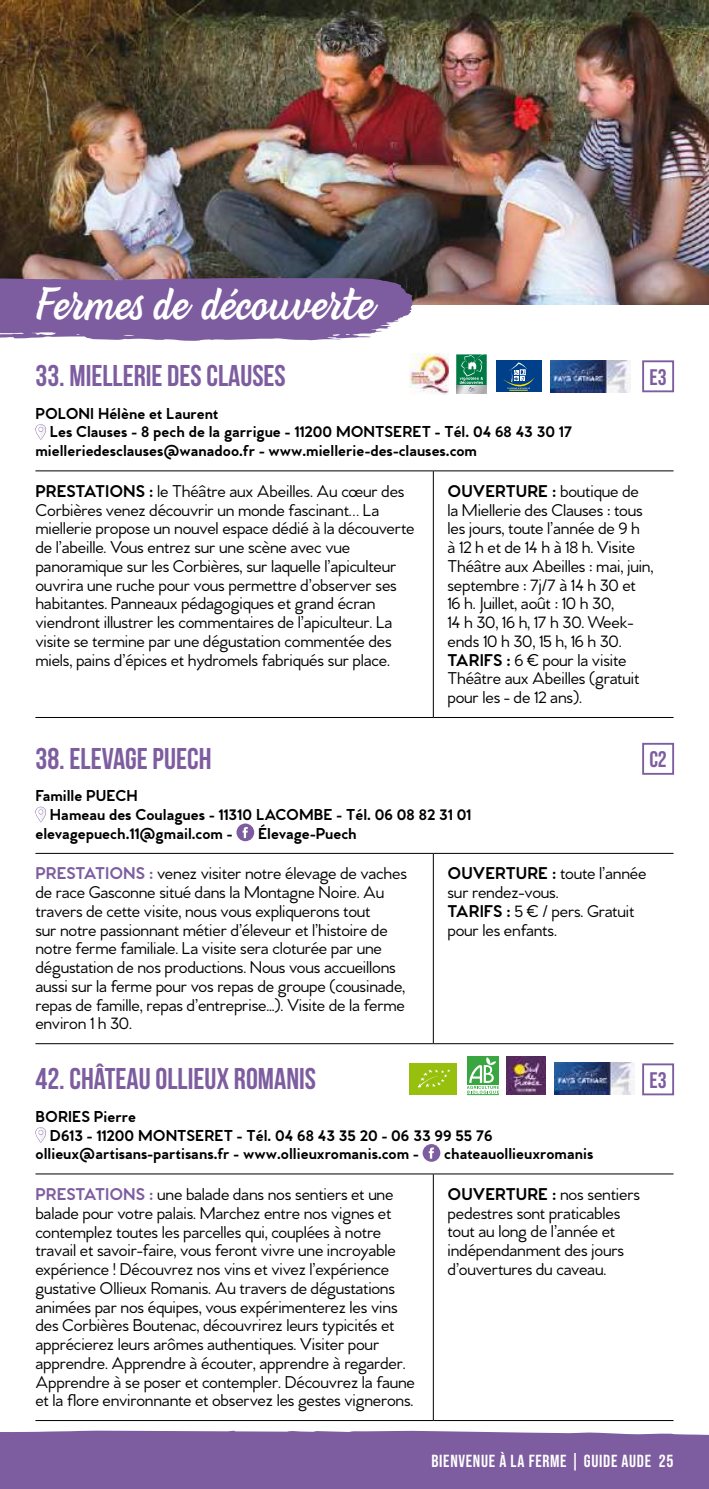
<style>
.page{position:relative;width:709px;height:1489px;background:#fff}
.page>*{position:absolute;margin:0;border:0;box-sizing:border-box;transform-origin:0 0}
.t1{font:43.75px "Beach Bar";color:#fff}
.t2{font:700 30px "Bebas Neue";color:#7d5d9f}
.t3{font:22.5px "Bebas Neue";color:#7d5d9f}
.t4{font:500 17.5px/18.8px "Venti CF";letter-spacing:-.01em;color:#000}
.t5{font:17.5px "Bebas Neue";letter-spacing:.04em;color:#fff}
.t6{font:700 16.25px "Venti CF";color:#000}
.s1{font-weight:700}
.s2{font-weight:700;color:#7d5d9f}
</style>
<div class="page">
<div style="left:0;top:1430px;width:709px;height:58px;background:#7d5d9f"></div>
<img style="left:0;top:0;width:709px;height:304px">
<svg style="left:0;top:278px;width:413px;height:63px;background:#8567a3"></svg>
<hr style="left:35px;top:852px;width:398px;height:1px;background:#000">
<hr style="left:433px;top:852px;width:240px;height:1px;background:#000">
<hr style="left:433px;top:853px;width:1px;height:190px;background:#000">
<hr style="left:35px;top:1043px;width:398px;height:1px;background:#000">
<hr style="left:433px;top:1043px;width:240px;height:1px;background:#000">
<svg style="left:35px;top:806px;width:11px;height:16px"></svg>
<svg style="left:236px;top:823px;width:18px;height:18px"></svg>
<div style="left:642px;top:742px;width:32px;height:32px;border:2px solid #7d5d9f"></div>
<hr style="left:35px;top:470px;width:398px;height:1px;background:#000">
<hr style="left:433px;top:470px;width:240px;height:1px;background:#000">
<hr style="left:433px;top:471px;width:1px;height:246px;background:#000">
<hr style="left:35px;top:717px;width:398px;height:1px;background:#000">
<hr style="left:433px;top:717px;width:240px;height:1px;background:#000">
<svg style="left:35px;top:424px;width:11px;height:16px"></svg>
<div style="left:642px;top:360px;width:32px;height:32px;border:2px solid #7d5d9f"></div>
<img style="left:551px;top:360px;width:79px;height:32px">
<svg style="left:456px;top:392px;width:31px;height:1px"></svg>
<svg style="left:456px;top:354px;width:31px;height:38px"></svg>
<div style="left:496px;top:360px;width:45px;height:32px;background:#00408b"></div>
<svg style="left:503px;top:362px;width:31px;height:29px"></svg>
<img style="left:409px;top:354px;width:39px;height:40px">
<hr style="left:35px;top:1173px;width:398px;height:1px;background:#000">
<hr style="left:433px;top:1173px;width:240px;height:1px;background:#000">
<hr style="left:433px;top:1174px;width:1px;height:245px;background:#000">
<hr style="left:35px;top:1419px;width:398px;height:1px;background:#000">
<hr style="left:433px;top:1419px;width:240px;height:1px;background:#000">
<svg style="left:35px;top:1127px;width:11px;height:15px"></svg>
<svg style="left:422px;top:1144px;width:18px;height:17px"></svg>
<div style="left:642px;top:1063px;width:32px;height:32px;border:2px solid #7d5d9f"></div>
<img style="left:554px;top:1062px;width:80px;height:32px">
<img style="left:506px;top:1056px;width:39px;height:38px">
<hr style="left:467px;top:1094px;width:32px;height:1px;background:#39a642">
<div style="left:467px;top:1055px;width:32px;height:29px;background:#39a642"></div>
<svg style="left:467px;top:1057px;width:32px;height:36px"></svg>
<div style="left:409px;top:1062px;width:48px;height:32px;background:#97bf0d"></div>
<svg style="left:417px;top:1069px;width:33px;height:19px"></svg>
<h1 class="t1" style="left:35px;top:277px;width:339px">Fermes de découverte</h1>
<h2 class="t2" style="left:35px;top:359px;width:252px">33. MIELLERIE DES CLAUSES</h2>
<p class="t6" style="left:35px;top:403px;width:184px">POLONI Hélène et Laurent</p>
<p class="t6" style="left:50px;top:422px;width:523px">Les Clauses - 8 pech de la garrigue - 11200 MONTSERET - Tél. 04 68 43 30 17</p>
<p class="t6" style="left:35px;top:441px;width:443px">mielleriedesclauses@wanadoo.fr - www.miellerie-des-clauses.com</p>
<p class="t4" style="left:35px;top:482px;width:380px"><span class="s1">PRESTATIONS :</span> le Théâtre aux Abeilles. Au cœur des Corbières venez découvrir un monde fascinant… La miellerie propose un nouvel espace dédié à la découverte de l’abeille. Vous entrez sur une scène avec vue panoramique sur les Corbières, sur laquelle l’apiculteur ouvrira une ruche pour vous permettre d’observer ses habitantes. Panneaux pédagogiques et grand écran viendront illustrer les commentaires de l’apiculteur. La visite se termine par une dégustation commentée des miels, pains d’épices et hydromels fabriqués sur place.</p>
<p class="t4" style="left:447px;top:482px;width:207px"><span class="s1">OUVERTURE :</span> boutique de la Miellerie des Clauses : tous les jours, toute l’année de 9 h<br>à 12 h et de 14 h à 18 h. Visite<br>Théâtre aux Abeilles : mai, juin, septembre : 7j/7 à 14 h 30 et<br>16 h. Juillet, août : 10 h 30,<br>14 h 30, 16 h, 17 h 30. Week&shy;ends 10 h 30, 15 h, 16 h 30.<br><span class="s1">TARIFS :</span> 6 € pour la visite<br>Théâtre aux Abeilles (gratuit pour les - de 12 ans).</p>
<p class="t3" style="left:649px;top:364px;width:19px">E3</p>
<h2 class="t2" style="left:35px;top:742px;width:177px">38. ELEVAGE PUECH</h2>
<p class="t6" style="left:35px;top:785px;width:104px">Famille PUECH</p>
<p class="t6" style="left:50px;top:804px;width:423px">Hameau des Coulagues - 11310 LACOMBE - Tél. 06 08 82 31 01</p>
<p class="t6" style="left:35px;top:823px;width:199px">elevagepuech.11@gmail.com -</p>
<p class="t6" style="left:258px;top:823px;width:100px">Élevage-Puech</p>
<p class="t4" style="left:35px;top:864px;width:373px"><span class="s2">PRESTATIONS :</span> venez visiter notre élevage de vaches de race Gasconne situé dans la Montagne Noire. Au travers de cette visite, nous vous expliquerons tout<br>sur notre passionnant métier d’éleveur et l’histoire de notre ferme familiale. La visite sera cloturée par une dégustation de nos productions. Nous vous accueillons aussi sur la ferme pour vos repas de groupe (cousinade, repas de famille, repas d’entreprise...). Visite de la ferme environ 1 h 30.</p>
<p class="t4" style="left:447px;top:864px;width:200px"><span class="s1">OUVERTURE :</span> toute l’année sur rendez-vous.<br><span class="s1">TARIFS :</span> 5 € / pers. Gratuit pour les enfants.</p>
<p class="t3" style="left:649px;top:746px;width:19px">C2</p>
<h2 class="t2" style="left:35px;top:1062px;width:282px">42. CHÂTEAU OLLIEUX ROMANIS</h2>
<p class="t6" style="left:35px;top:1106px;width:102px">BORIES Pierre</p>
<p class="t6" style="left:50px;top:1125px;width:444px">D613 - 11200 MONTSERET - Tél. 04 68 43 35 20 - 06 33 99 55 76</p>
<p class="t6" style="left:35px;top:1143px;width:385px">ollieux@artisans-partisans.fr - www.ollieuxromanis.com -</p>
<p class="t6" style="left:444px;top:1143px;width:151px">chateauollieuxromanis</p>
<p class="t4" style="left:35px;top:1185px;width:381px"><span class="s2">PRESTATIONS :</span> une balade dans nos sentiers et une balade pour votre palais. Marchez entre nos vignes et contemplez toutes les parcelles qui, couplées à notre travail et savoir-faire, vous feront vivre une incroyable expérience ! Découvrez nos vins et vivez l’expérience gustative Ollieux Romanis. Au travers de dégustations animées par nos équipes, vous expérimenterez les vins des Corbières Boutenac, découvrirez leurs typicités et apprécierez leurs arômes authentiques. Visiter pour apprendre. Apprendre à écouter, apprendre à regarder.<br>Apprendre à se poser et contempler. Découvrez la faune et la flore environnante et observez les gestes vignerons.</p>
<p class="t4" style="left:447px;top:1185px;width:194px"><span class="s1">OUVERTURE :</span> nos sentiers pedestres sont praticables tout au long de l’année et indépendanment des jours d’ouvertures du caveau.</p>
<p class="t3" style="left:649px;top:1067px;width:19px">E3</p>
<p class="t5" style="left:431px;top:1450px;width:243px">BIENVENUE À LA FERME | GUIDE AUDE 25</p>
</div>
